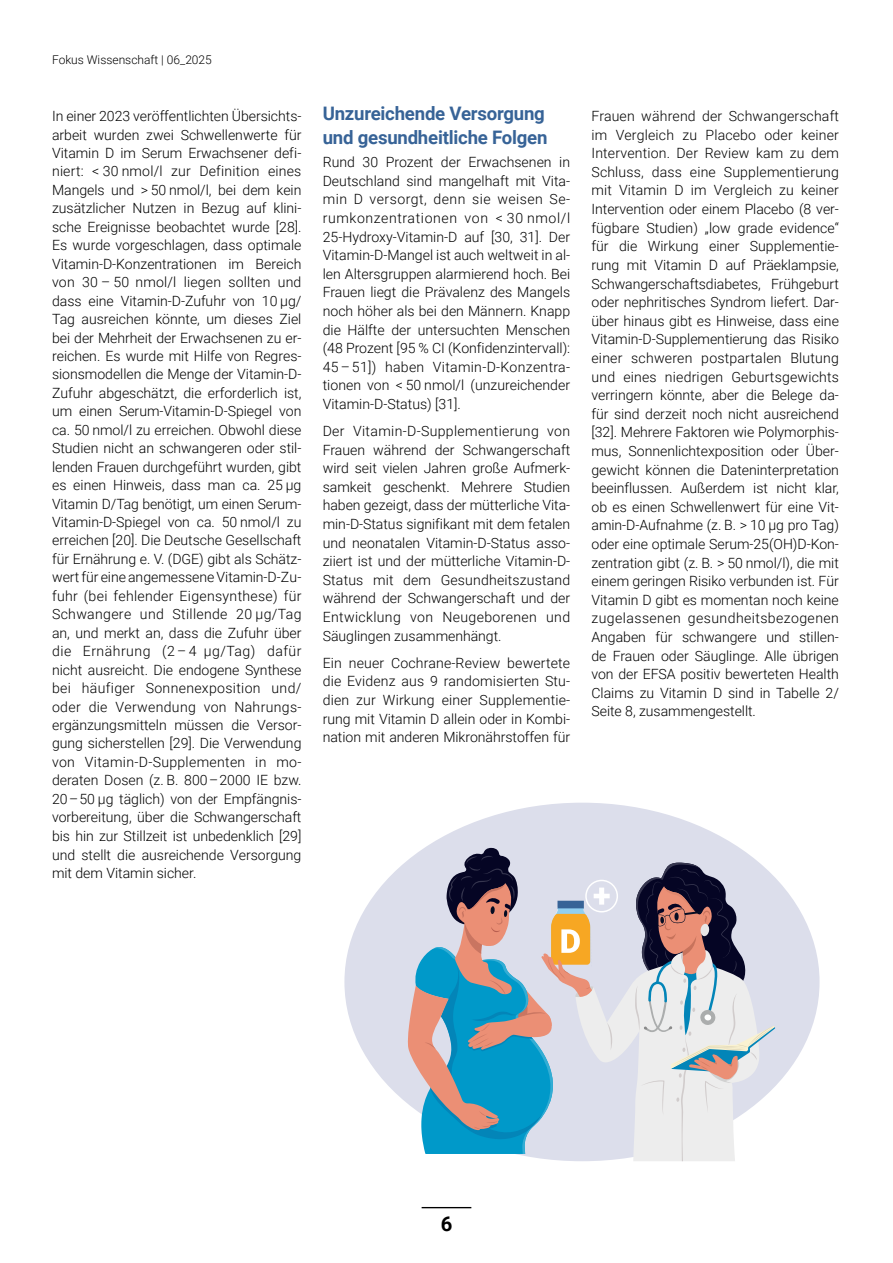
<style>
.page{position:relative;width:893px;height:1263px;background:#fff}
.page>*{position:absolute;margin:0;border:0;box-sizing:border-box;transform-origin:0 0}
.t1{font:700 20.25px "Roboto";color:#000}
.sub_05_24{font:700 18.6px/24px "Roboto";letter-spacing:-.01em;color:#376397}
.Text_OGR{font:300 14.1px/18.6px "Roboto";letter-spacing:-.005em;color:#000;text-align:justify}
.t2{font:300 12px "Roboto";color:#000}
</style>
<div class="page">
<div style="left:344px;top:803px;width:475px;height:358px;background:#dcdeeb;border-radius:50%"></div>
<svg style="left:407px;top:848px;width:368px;height:313px"></svg>
<hr style="left:422px;top:1207px;width:49px;height:1px;background:#000">
<p class="t2" style="left:52px;top:51px;width:161px">Fokus Wissenschaft | 06_2025</p>
<p class="Text_OGR" style="left:52px;top:106px;width:251px">In einer 2023 veröffentlichten Übersichts&shy;arbeit wurden zwei Schwellenwerte für Vitamin D im Serum Erwachsener defi&shy;niert: &lt; 30 nmol/l zur Definition eines Mangels und &gt; 50 nmol/l, bei dem kein zusätzlicher Nutzen in Bezug auf klini&shy;sche Ereignisse beobachtet wurde [28].<br>Es wurde vorgeschlagen, dass optimale Vitamin-D-Konzentrationen im Bereich von 30 – 50 nmol/l liegen sollten und dass eine Vitamin-D-Zufuhr von 10 µg/ Tag ausreichen könnte, um dieses Ziel bei der Mehrheit der Erwachsenen zu er&shy;reichen. Es wurde mit Hilfe von Regres&shy;sionsmodellen die Menge der Vitamin-D-Zufuhr abgeschätzt, die erforderlich ist, um einen Serum-Vitamin-D-Spiegel von ca. 50 nmol/l zu erreichen. Obwohl diese Studien nicht an schwangeren oder stil&shy;lenden Frauen durchgeführt wurden, gibt es einen Hinweis, dass man ca. 25 µg Vitamin D/Tag benötigt, um einen Serum-Vitamin-D-Spiegel von ca. 50 nmol/l zu erreichen [20]. Die Deutsche Gesellschaft für Ernährung e. V. (DGE) gibt als Schätz&shy;wert für eine angemessene Vitamin-D-Zu&shy;fuhr (bei fehlender Eigensynthese) für Schwangere und Stillende 20 µg/Tag an, und merkt an, dass die Zufuhr über die Ernährung (2 – 4 µg/Tag) dafür nicht ausreicht. Die endogene Synthese bei häufiger Sonnenexposition und/ oder die Verwendung von Nahrungs&shy;ergänzungsmitteln müssen die Versor&shy;gung sicherstellen [29]. Die Verwendung von Vitamin-D-Supplementen in mo&shy;deraten Dosen (z. B. 800 – 2000 IE bzw.<br>20 – 50 µg täglich) von der Empfängnis&shy;vorbereitung, über die Schwangerschaft bis hin zur Stillzeit ist unbedenklich [29] und stellt die ausreichende Versorgung mit dem Vitamin sicher.</p>
<p class="sub_05_24" style="left:323px;top:101px;width:226px">Unzureichende Versorgung und gesundheitliche Folgen</p>
<p class="Text_OGR" style="left:323px;top:152px;width:249px">Rund 30 Prozent der Erwachsenen in Deutschland sind mangelhaft mit Vita&shy;min D versorgt, denn sie weisen Se&shy;rumkonzentrationen von &lt; 30 nmol/l 25-Hydroxy-Vitamin-D auf [30, 31]. Der Vitamin-D-Mangel ist auch weltweit in al&shy;len Altersgruppen alarmierend hoch. Bei Frauen liegt die Prävalenz des Mangels noch höher als bei den Männern. Knapp die Hälfte der untersuchten Menschen (48 Prozent [95 % CI (Konfidenzintervall):<br>45 – 51]) haben Vitamin-D-Konzentra&shy;tionen von &lt; 50 nmol/l (unzureichender Vitamin-D-Status) [31].</p>
<p class="Text_OGR" style="left:323px;top:421px;width:249px">Der Vitamin-D-Supplementierung von Frauen während der Schwangerschaft wird seit vielen Jahren große Aufmerk&shy;samkeit geschenkt. Mehrere Studien haben gezeigt, dass der mütterliche Vita&shy;min-D-Status signifikant mit dem fetalen und neonatalen Vitamin-D-Status asso&shy;ziiert ist und der mütterliche Vitamin-D-Status mit dem Gesundheitszustand während der Schwangerschaft und der Entwicklung von Neugeborenen und Säuglingen zusammenhängt.</p>
<p class="Text_OGR" style="left:323px;top:653px;width:249px">Ein neuer Cochrane-Review bewertete die Evidenz aus 9 randomisierten Stu&shy;dien zur Wirkung einer Supplementie&shy;rung mit Vitamin D allein oder in Kombi&shy;nation mit anderen Mikronährstoffen für</p>
<p class="Text_OGR" style="left:591px;top:106px;width:249px">Frauen während der Schwangerschaft im Vergleich zu Placebo oder keiner Intervention. Der Review kam zu dem Schluss, dass eine Supplementierung mit Vitamin D im Vergleich zu keiner Intervention oder einem Placebo (8 ver&shy;fügbare Studien) „low grade evidence“ für die Wirkung einer Supplementie&shy;rung mit Vitamin D auf Präeklampsie, Schwangerschaftsdiabetes, Frühgeburt oder nephritisches Syndrom liefert. Dar&shy;über hinaus gibt es Hinweise, dass eine Vitamin-D-Supplementierung das Risiko einer schweren postpartalen Blutung und eines niedrigen Geburtsgewichts verringern könnte, aber die Belege da&shy;für sind derzeit noch nicht ausreichend [32]. Mehrere Faktoren wie Polymorphis&shy;mus, Sonnenlichtexposition oder Über&shy;gewicht können die Dateninterpretation beeinflussen. Außerdem ist nicht klar, ob es einen Schwellenwert für eine Vit&shy;amin-D-Aufnahme (z. B. &gt; 10 µg pro Tag) oder eine optimale Serum-25(OH)D-Kon&shy;zentration gibt (z. B. &gt; 50 nmol/l), die mit einem geringen Risiko verbunden ist. Für Vitamin D gibt es momentan noch keine zugelassenen gesundheitsbezogenen Angaben für schwangere und stillen&shy;de Frauen oder Säuglinge. Alle übrigen von der EFSA positiv bewerteten Health Claims zu Vitamin D sind in Tabelle 2/ Seite 8, zusammengestellt.</p>
<h1 class="t1" style="left:441px;top:1210px;width:13px">6</h1>
</div>
